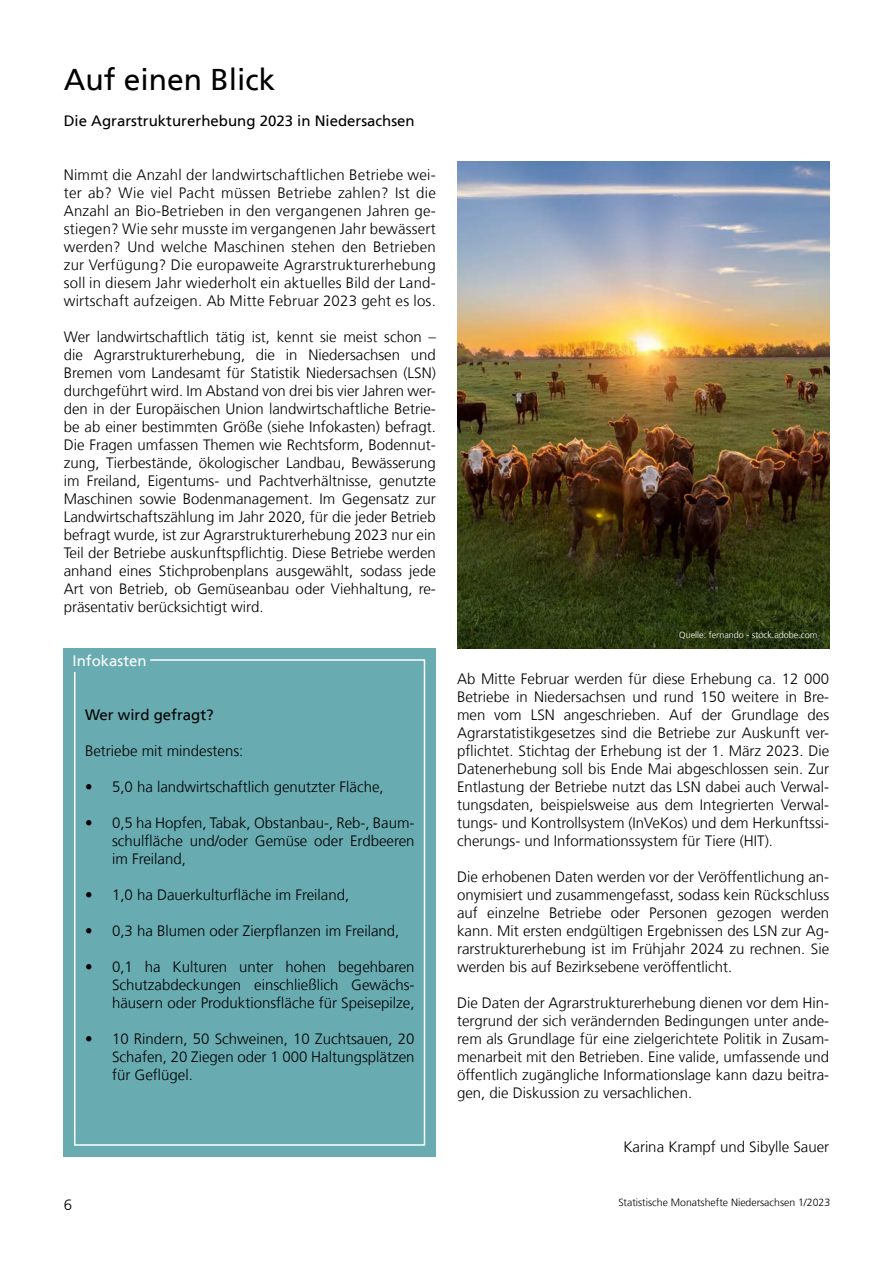
<style>
.page{position:relative;width:893px;height:1263px;background:#fff}
.page>*{position:absolute;margin:0;border:0;box-sizing:border-box;transform-origin:0 0}
.t1{font:30px "NDS Frutiger";color:#000}
.P_Fliesstext{font:300 15px/18px "NDS Frutiger";color:#000;text-align:justify}
.t2{font:15px "NDS Frutiger";color:#000}
.t3{font:15px "NDS Frutiger";color:#fff}
.t4{font:300 10.5px "NDS Frutiger";color:#000}
.t5{font:300 9px "NDS Frutiger";color:#fff}
</style>
<div class="page">
<div style="left:64px;top:648px;width:372px;height:508px;background:#68abb1"></div>
<img style="left:457px;top:161px;width:372px;height:487px">
<svg style="left:74px;top:659px;width:352px;height:487px"></svg>
<h1 class="t1" style="left:64px;top:62px;width:213px">Auf einen Blick</h1>
<h1 class="t2" style="left:64px;top:112px;width:352px">Die Agrarstrukturerhebung 2023 in Niedersachsen</h1>
<p class="P_Fliesstext" style="left:64px;top:166px;width:374px">Nimmt die Anzahl der landwirtschaftlichen Betriebe wei&shy;ter ab? Wie viel Pacht müssen Betriebe zahlen? Ist die Anzahl an Bio-Betrieben in den vergangenen Jahren ge&shy;stiegen? Wie sehr musste im vergangenen Jahr bewässert werden? Und welche Maschinen stehen den Betrieben zur Verfügung? Die europaweite Agrarstrukturerhebung soll in diesem Jahr wiederholt ein aktuelles Bild der Land&shy;wirtschaft aufzeigen. Ab Mitte Februar 2023 geht es los.</p>
<p class="P_Fliesstext" style="left:64px;top:328px;width:374px">Wer landwirtschaftlich tätig ist, kennt sie meist schon – die Agrarstrukturerhebung, die in Niedersachsen und Bremen vom Landesamt für Statistik Niedersachsen (LSN) durchgeführt wird. Im Abstand von drei bis vier Jahren wer&shy;den in der Europäischen Union landwirtschaftliche Betrie&shy;be ab einer bestimmten Größe (siehe Infokasten) befragt.<br>Die Fragen umfassen Themen wie Rechtsform, Bodennut&shy;zung, Tierbestände, ökologischer Landbau, Bewässerung im Freiland, Eigentums- und Pachtverhältnisse, genutzte Maschinen sowie Bodenmanagement. Im Gegensatz zur Landwirtschaftszählung im Jahr 2020, für die jeder Betrieb befragt wurde, ist zur Agrarstrukturerhebung 2023 nur ein Teil der Betriebe auskunftspflichtig. Diese Betriebe werden anhand eines Stichprobenplans ausgewählt, sodass jede Art von Betrieb, ob Gemüseanbau oder Viehhaltung, re&shy;präsentativ berücksichtigt wird.</p>
<p class="t3" style="left:73px;top:652px;width:76px">Infokasten</p>
<p class="t2" style="left:85px;top:706px;width:130px">Wer wird gefragt?</p>
<p class="P_Fliesstext" style="left:85px;top:742px;width:160px">Betriebe mit mindestens:</p>
<p class="P_Fliesstext" style="left:85px;top:778px;width:300px">• 5,0 ha landwirtschaftlich genutzter Fläche,</p>
<p class="P_Fliesstext" style="left:112px;top:814px;width:304px;text-indent:-27px">• 0,5 ha Hopfen, Tabak, Obstanbau-, Reb-, Baum&shy;schulfläche und/oder Gemüse oder Erdbeeren im Freiland,</p>
<p class="P_Fliesstext" style="left:85px;top:886px;width:266px">• 1,0 ha Dauerkulturfläche im Freiland,</p>
<p class="P_Fliesstext" style="left:85px;top:922px;width:316px">• 0,3 ha Blumen oder Zierpflanzen im Freiland,</p>
<p class="P_Fliesstext" style="left:112px;top:958px;width:304px;text-indent:-27px">• 0,1 ha Kulturen unter hohen begehbaren Schutzabdeckungen einschließlich Gewächs&shy;häusern oder Produktionsfläche für Speisepilze,</p>
<p class="P_Fliesstext" style="left:112px;top:1030px;width:304px;text-indent:-27px">• 10 Rindern, 50 Schweinen, 10 Zuchtsauen, 20<br>Schafen, 20 Ziegen oder 1 000 Haltungsplätzen für Geflügel.</p>
<p class="P_Fliesstext" style="left:64px;top:1196px;width:10px">6</p>
<p class="t5" style="left:679px;top:630px;width:140px">Quelle: fernando - stock.adobe.com</p>
<p class="P_Fliesstext" style="left:457px;top:670px;width:374px">Ab Mitte Februar werden für diese Erhebung ca. 12 000<br>Betriebe in Niedersachsen und rund 150 weitere in Bre&shy;men vom LSN angeschrieben. Auf der Grundlage des Agrarstatistikgesetzes sind die Betriebe zur Auskunft ver&shy;pflichtet. Stichtag der Erhebung ist der 1. März 2023. Die Datenerhebung soll bis Ende Mai abgeschlossen sein. Zur Entlastung der Betriebe nutzt das LSN dabei auch Verwal&shy;tungsdaten, beispielsweise aus dem Integrierten Verwal&shy;tungs- und Kontrollsystem (InVeKos) und dem Herkunftssi&shy;cherungs- und Informationssystem für Tiere (HIT).</p>
<p class="P_Fliesstext" style="left:457px;top:868px;width:374px">Die erhobenen Daten werden vor der Veröffentlichung an&shy;onymisiert und zusammengefasst, sodass kein Rückschluss auf einzelne Betriebe oder Personen gezogen werden kann. Mit ersten endgültigen Ergebnissen des LSN zur Ag&shy;rarstrukturerhebung ist im Frühjahr 2024 zu rechnen. Sie werden bis auf Bezirksebene veröffentlicht.</p>
<p class="P_Fliesstext" style="left:457px;top:994px;width:374px">Die Daten der Agrarstrukturerhebung dienen vor dem Hin&shy;tergrund der sich verändernden Bedingungen unter ande&shy;rem als Grundlage für eine zielgerichtete Politik in Zusam&shy;menarbeit mit den Betrieben. Eine valide, umfassende und öffentlich zugängliche Informationslage kann dazu beitra&shy;gen, die Diskussion zu versachlichen.</p>
<p class="P_Fliesstext" style="left:623px;top:1138px;width:207px">Karina Krampf und Sibylle Sauer</p>
<p class="t4" style="left:618px;top:1196px;width:213px">Statistische Monatshefte Niedersachsen 1/2023</p>
</div>
